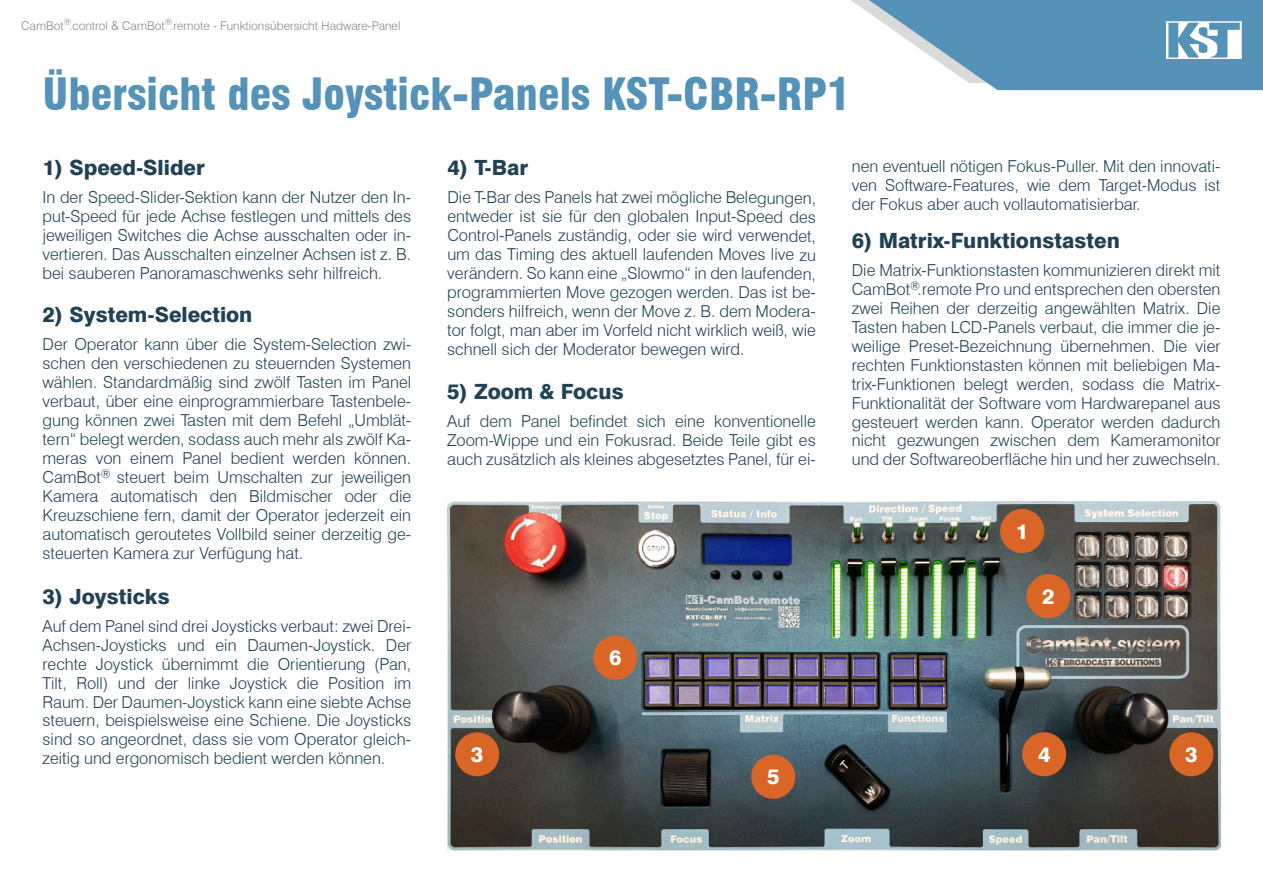
<style>
.page{position:relative;width:1263px;height:893px;background:#fff}
.page>*{position:absolute;margin:0;border:0;box-sizing:border-box;transform-origin:0 0}
.t1{font:900 condensed 43.5px "Swiss 721 BT";color:#5592b7}
.t2{font:800 21px "Swiss 721 BT";color:#214254}
.t3{font:800 21px "Swiss 721 BT";color:#fff}
.t4{font:300 16.5px/18.9px "Swiss 721 BT";color:#214254;text-align:justify}
.t5{font:300 12px "Swiss 721 BT";color:#868786}
</style>
<div class="page">
<svg style="left:851px;top:0;width:412px;height:90px"></svg>
<img style="left:447px;top:501px;width:773px;height:349px">
<div style="left:1000px;top:509px;width:44px;height:44px;background:#d96627;border-radius:50%"></div>
<div style="left:1026px;top:574px;width:44px;height:44px;background:#d96627;border-radius:50%"></div>
<div style="left:1169px;top:732px;width:44px;height:44px;background:#d96627;border-radius:50%"></div>
<div style="left:455px;top:732px;width:44px;height:44px;background:#d96627;border-radius:50%"></div>
<div style="left:1022px;top:732px;width:44px;height:44px;background:#d96627;border-radius:50%"></div>
<div style="left:751px;top:755px;width:44px;height:44px;background:#d96627;border-radius:50%"></div>
<div style="left:593px;top:636px;width:44px;height:44px;background:#d96627;border-radius:50%"></div>
<p class="t5" style="left:21px;top:21px;width:381px">CamBot<sup>®</sup>.control &amp; CamBot<sup>®</sup>.remote - Funktionsübersicht Hadware-Panel</p>
<h1 class="t1" style="left:43px;top:77px;width:809px">Übersicht des Joystick-Panels KST-CBR-RP1</h1>
<p class="t2" style="left:43px;top:159px;width:164px">1) Speed-Slider</p>
<p class="t4" style="left:43px;top:189px;width:370px">In der Speed-Slider-Sektion kann der Nutzer den In&shy;put-Speed für jede Achse festlegen und mittels des jeweiligen Switches die Achse ausschalten oder in&shy;vertieren. Das Ausschalten einzelner Achsen ist z. B. bei sauberen Panoramaschwenks sehr hilfreich.</p>
<p class="t2" style="left:43px;top:306px;width:211px">2) System-Selection</p>
<p class="t4" style="left:43px;top:336px;width:370px">Der Operator kann über die System-Selection zwi&shy;schen den verschiedenen zu steuernden Systemen wählen. Standardmäßig sind zwölf Tasten im Panel verbaut, über eine einprogrammierbare Tastenbele&shy;gung können zwei Tasten mit dem Befehl „Umblät&shy;tern“ belegt werden, sodass auch mehr als zwölf Ka&shy;meras von einem Panel bedient werden können.<br>CamBot<sup>®</sup> steuert beim Umschalten zur jeweiligen Kamera automatisch den Bildmischer oder die Kreuzschiene fern, damit der Operator jederzeit ein automatisch geroutetes Vollbild seiner derzeitig ge&shy;steuerten Kamera zur Verfügung hat.</p>
<p class="t2" style="left:43px;top:588px;width:129px">3) Joysticks</p>
<p class="t4" style="left:43px;top:618px;width:370px">Auf dem Panel sind drei Joysticks verbaut: zwei Drei-Achsen-Joysticks und ein Daumen-Joystick. Der rechte Joystick übernimmt die Orientierung (Pan, Tilt, Roll) und der linke Joystick die Position im Raum. Der Daumen-Joystick kann eine siebte Achse steuern, beispielsweise eine Schiene. Die Joysticks sind so angeordnet, dass sie vom Operator gleich&shy;zeitig und ergonomisch bedient werden können.</p>
<p class="t2" style="left:447px;top:159px;width:82px">4) T-Bar</p>
<p class="t4" style="left:447px;top:190px;width:370px">Die T-Bar des Panels hat zwei mögliche Belegungen, entweder ist sie für den globalen Input-Speed des Control-Panels zuständig, oder sie wird verwendet, um das Timing des aktuell laufenden Moves live zu verändern. So kann eine „Slowmo“ in den laufenden, programmierten Move gezogen werden. Das ist be&shy;sonders hilfreich, wenn der Move z. B. dem Modera&shy;tor folgt, man aber im Vorfeld nicht wirklich weiß, wie schnell sich der Moderator bewegen wird.</p>
<p class="t2" style="left:447px;top:383px;width:178px">5) Zoom &amp; Focus</p>
<p class="t4" style="left:447px;top:413px;width:370px">Auf dem Panel befindet sich eine konventionelle Zoom-Wippe und ein Fokusrad. Beide Teile gibt es auch zusätzlich als kleines abgesetztes Panel, für ei-</p>
<p class="t3" style="left:609px;top:649px;width:14px">6</p>
<p class="t4" style="left:852px;top:158px;width:370px">nen eventuell nötigen Fokus-Puller. Mit den innovati&shy;ven Software-Features, wie dem Target-Modus ist der Fokus aber auch vollautomatisierbar.</p>
<p class="t2" style="left:852px;top:232px;width:270px">6) Matrix-Funktionstasten</p>
<p class="t4" style="left:852px;top:262px;width:370px">Die Matrix-Funktionstasten kommunizieren direkt mit CamBot<sup>®</sup>.remote Pro und entsprechen den obersten zwei Reihen der derzeitig angewählten Matrix. Die Tasten haben LCD-Panels verbaut, die immer die je&shy;weilige Preset-Bezeichnung übernehmen. Die vier rechten Funktionstasten können mit beliebigen Ma&shy;trix-Funktionen belegt werden, sodass die Matrix-Funktionalität der Software vom Hardwarepanel aus gesteuert werden kann. Operator werden dadurch nicht gezwungen zwischen dem Kameramonitor und der Softwareoberfläche hin und her zuwechseln.</p>
<p class="t3" style="left:1016px;top:522px;width:14px">1</p>
<p class="t3" style="left:1042px;top:588px;width:14px">2</p>
<p class="t3" style="left:471px;top:746px;width:14px">3</p>
<p class="t3" style="left:1038px;top:746px;width:14px">4</p>
<p class="t3" style="left:1185px;top:746px;width:14px">3</p>
<p class="t3" style="left:767px;top:768px;width:14px">5</p>
</div>
